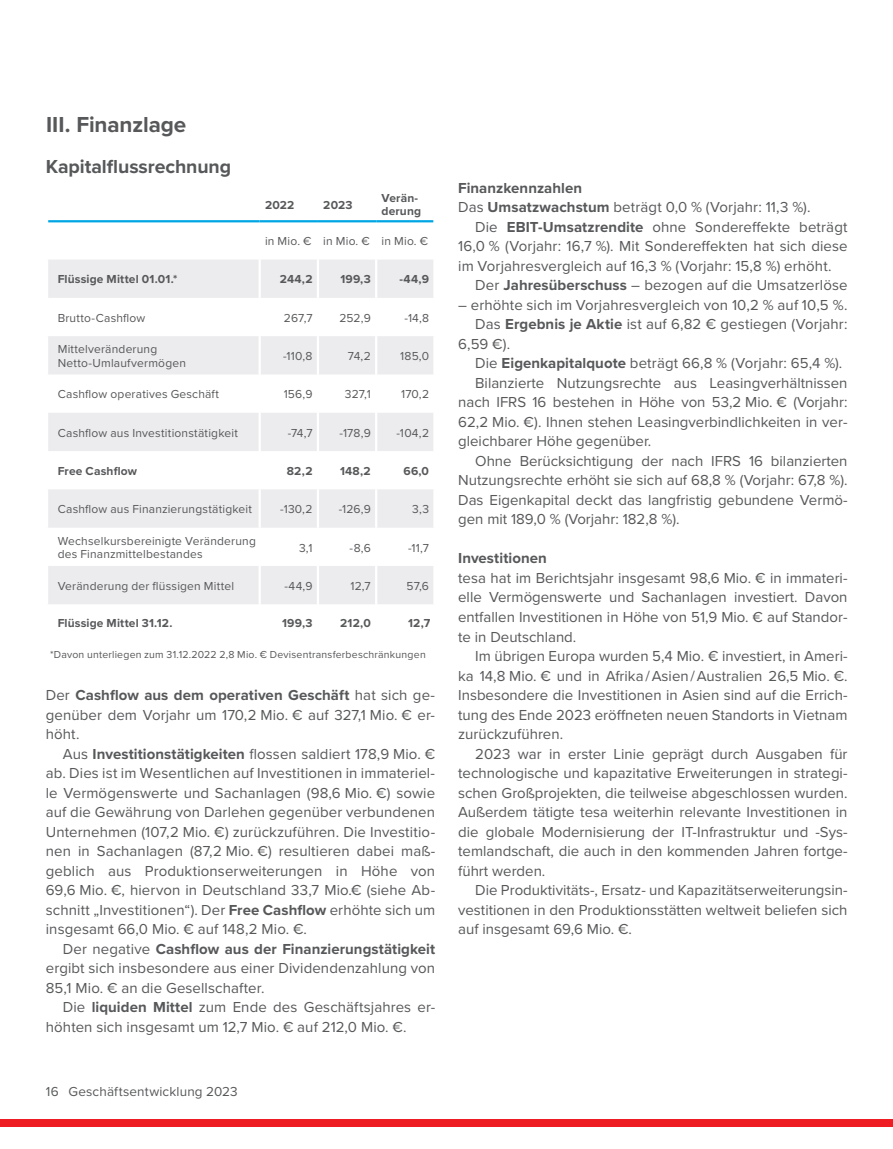
<style>
.page{position:relative;width:893px;height:1149px;background:#fff}
.page>*{position:absolute;margin:0;border:0;box-sizing:border-box;transform-origin:0 0}
.t1{font:700 22.5px "Proxima Nova";letter-spacing:-.005em;color:#57585a}
.t2{font:700 19.5px "Proxima Nova";letter-spacing:-.005em;color:#57585a}
.t3{font:15px/19.5px "Proxima Nova";color:#57585a;text-align:justify}
.t4{font:700 15px "Proxima Nova";letter-spacing:.005em;color:#57585a}
.t5{font:13.5px "Proxima Nova";letter-spacing:.01em;color:#57585a}
.t6{font:12px/13.5px "Proxima Nova";letter-spacing:.015em;color:#57585a}
.t7{font:700 12px/13.5px "Proxima Nova";letter-spacing:.01em;color:#57585a}
.t8{font:10.5px "Proxima Nova";letter-spacing:.02em;color:#57585a}
.s1{font-weight:700}
</style>
<div class="page">
<div style="left:0;top:1118px;width:893px;height:7px;background:#ee1d23"></div>
<svg style="left:48px;top:260px;width:385px;height:344px;fill:#ececee"></svg>
<hr style="left:259px;top:259px;width:2px;height:39px;background:#fff">
<hr style="left:317px;top:259px;width:2px;height:39px;background:#fff">
<hr style="left:375px;top:259px;width:2px;height:39px;background:#fff">
<hr style="left:259px;top:298px;width:2px;height:38px;background:#fff">
<hr style="left:317px;top:298px;width:2px;height:38px;background:#fff">
<hr style="left:375px;top:298px;width:2px;height:38px;background:#fff">
<hr style="left:259px;top:336px;width:2px;height:38px;background:#fff">
<hr style="left:317px;top:336px;width:2px;height:38px;background:#fff">
<hr style="left:375px;top:336px;width:2px;height:38px;background:#fff">
<hr style="left:259px;top:374px;width:2px;height:38px;background:#fff">
<hr style="left:317px;top:374px;width:2px;height:38px;background:#fff">
<hr style="left:375px;top:374px;width:2px;height:38px;background:#fff">
<hr style="left:259px;top:412px;width:2px;height:39px;background:#fff">
<hr style="left:317px;top:412px;width:2px;height:39px;background:#fff">
<hr style="left:375px;top:412px;width:2px;height:39px;background:#fff">
<hr style="left:259px;top:451px;width:2px;height:38px;background:#fff">
<hr style="left:317px;top:451px;width:2px;height:38px;background:#fff">
<hr style="left:375px;top:451px;width:2px;height:38px;background:#fff">
<hr style="left:259px;top:489px;width:2px;height:38px;background:#fff">
<hr style="left:317px;top:489px;width:2px;height:38px;background:#fff">
<hr style="left:375px;top:489px;width:2px;height:38px;background:#fff">
<hr style="left:259px;top:527px;width:2px;height:39px;background:#fff">
<hr style="left:317px;top:527px;width:2px;height:39px;background:#fff">
<hr style="left:375px;top:527px;width:2px;height:39px;background:#fff">
<hr style="left:259px;top:566px;width:2px;height:38px;background:#fff">
<hr style="left:317px;top:566px;width:2px;height:38px;background:#fff">
<hr style="left:375px;top:566px;width:2px;height:38px;background:#fff">
<hr style="left:48px;top:220px;width:212px;height:2px;background:#00a6e4">
<hr style="left:260px;top:220px;width:58px;height:2px;background:#00a6e4">
<hr style="left:318px;top:220px;width:58px;height:2px;background:#00a6e4">
<hr style="left:376px;top:220px;width:57px;height:2px;background:#00a6e4">
<h1 class="t1" style="left:46px;top:108px;width:142px">III. Finanzlage</h1>
<h2 class="t2" style="left:46px;top:152px;width:187px">Kapitalflussrechnung</h2>
<p class="t7" style="left:265px;top:197px;width:31px">2022</p>
<p class="t7" style="left:323px;top:197px;width:31px">2023</p>
<p class="t7" style="left:382px;top:191px;width:41px">Verän&shy;derung</p>
<p class="t6" style="left:265px;top:234px;width:165px">in Mio. € in Mio. € in Mio. €</p>
<p class="t7" style="left:58px;top:272px;width:121px">Flüssige Mittel 01.01.*</p>
<p class="t7" style="left:280px;top:272px;width:34px">244,2</p>
<p class="t7" style="left:340px;top:272px;width:32px">199,3</p>
<p class="t7" style="left:399px;top:272px;width:31px">-44,9</p>
<p class="t6" style="left:58px;top:310px;width:89px">Brutto-Cashflow</p>
<p class="t6" style="left:284px;top:310px;width:30px">267,7</p>
<p class="t6" style="left:340px;top:310px;width:33px">252,9</p>
<p class="t6" style="left:404px;top:310px;width:26px">-14,8</p>
<p class="t6" style="left:58px;top:342px;width:130px">Mittelveränderung<br>Netto-Umlaufvermögen</p>
<p class="t6" style="left:283px;top:349px;width:31px">-110,8</p>
<p class="t6" style="left:348px;top:349px;width:24px">74,2</p>
<p class="t6" style="left:400px;top:349px;width:30px">185,0</p>
<p class="t6" style="left:58px;top:387px;width:163px">Cashflow operatives Geschäft</p>
<p class="t6" style="left:284px;top:387px;width:30px">156,9</p>
<p class="t6" style="left:345px;top:387px;width:27px">327,1</p>
<p class="t6" style="left:401px;top:387px;width:29px">170,2</p>
<p class="t6" style="left:58px;top:425px;width:182px">Cashflow aus Investitionstätigkeit</p>
<p class="t6" style="left:288px;top:425px;width:26px">-74,7</p>
<p class="t6" style="left:339px;top:425px;width:33px">-178,9</p>
<p class="t6" style="left:396px;top:425px;width:34px">-104,2</p>
<p class="t7" style="left:58px;top:464px;width:81px">Free Cashflow</p>
<p class="t7" style="left:287px;top:464px;width:27px">82,2</p>
<p class="t7" style="left:340px;top:464px;width:32px">148,2</p>
<p class="t7" style="left:403px;top:464px;width:27px">66,0</p>
<p class="t6" style="left:58px;top:502px;width:196px">Cashflow aus Finanzierungstätigkeit</p>
<p class="t6" style="left:280px;top:502px;width:34px">-130,2</p>
<p class="t6" style="left:339px;top:502px;width:34px">-126,9</p>
<p class="t6" style="left:412px;top:502px;width:18px">3,3</p>
<p class="t6" style="left:58px;top:533px;width:200px">Wechselkursbereinigte Veränderung des Finanzmittelbestandes</p>
<p class="t6" style="left:299px;top:540px;width:15px">3,1</p>
<p class="t6" style="left:350px;top:540px;width:23px">-8,6</p>
<p class="t6" style="left:408px;top:540px;width:23px">-11,7</p>
<p class="t6" style="left:58px;top:578px;width:178px">Veränderung der flüssigen Mittel</p>
<p class="t6" style="left:284px;top:578px;width:30px">-44,9</p>
<p class="t6" style="left:351px;top:578px;width:22px">12,7</p>
<p class="t6" style="left:407px;top:578px;width:24px">57,6</p>
<p class="t7" style="left:58px;top:616px;width:116px">Flüssige Mittel 31.12.</p>
<p class="t7" style="left:282px;top:616px;width:32px">199,3</p>
<p class="t7" style="left:340px;top:616px;width:32px">212,0</p>
<p class="t7" style="left:408px;top:616px;width:24px">12,7</p>
<p class="t8" style="left:50px;top:646px;width:377px">*Davon unterliegen zum 31.12.2022 2,8 Mio. € Devisentransferbeschränkungen</p>
<p class="t3" style="left:46px;top:684px;width:391px">Der <span class="s1">Cashflow aus dem operativen Geschäft</span> hat sich ge&shy;genüber dem Vorjahr um 170,2 Mio. € auf 327,1 Mio. € er&shy;höht.</p>
<p class="t3" style="left:46px;top:743px;width:391px;text-indent:17px">Aus <span class="s1">Investitionstätigkeiten</span> flossen saldiert 178,9 Mio. € ab. Dies ist im Wesentlichen auf Investitionen in immateriel&shy;le Vermögenswerte und Sachanlagen (98,6 Mio. €) sowie auf die Gewährung von Darlehen gegenüber verbundenen Unternehmen (107,2 Mio. €) zurückzuführen. Die Investitio&shy;nen in Sachanlagen (87,2 Mio. €) resultieren dabei maß&shy;geblich aus Produktionserweiterungen in Höhe von 69,6 Mio. €, hiervon in Deutschland 33,7 Mio.€ (siehe Ab&shy;schnitt „Investitionen“). Der <span class="s1">Free Cashflow</span> erhöhte sich um insgesamt 66,0 Mio. € auf 148,2 Mio. €.</p>
<p class="t3" style="left:46px;top:938px;width:391px;text-indent:17px">Der negative <span class="s1">Cashflow aus der Finanzierungstätigkeit </span>ergibt sich insbesondere aus einer Dividendenzahlung von 85,1 Mio. € an die Gesellschafter.</p>
<p class="t3" style="left:46px;top:996px;width:391px;text-indent:17px">Die <span class="s1">liquiden Mittel</span> zum Ende des Geschäftsjahres er&shy;höhten sich insgesamt um 12,7 Mio. € auf 212,0 Mio. €.</p>
<p class="t5" style="left:46px;top:1080px;width:193px">16 Geschäftsentwicklung 2023</p>
<p class="t4" style="left:458px;top:176px;width:125px">Finanzkennzahlen</p>
<p class="t3" style="left:458px;top:197px;width:354px">Das <span class="s1">Umsatzwachstum</span> beträgt 0,0 % (Vorjahr: 11,3 %).</p>
<p class="t3" style="left:475px;top:216px;width:374px">Die <span class="s1">EBIT-Umsatzrendite</span> ohne Sondereffekte beträgt</p>
<p class="t3" style="left:458px;top:236px;width:391px">16,0 % (Vorjahr: 16,7 %). Mit Sondereffekten hat sich diese</p>
<p class="t3" style="left:458px;top:255px;width:375px">im Vorjahresvergleich auf 16,3 % (Vorjahr: 15,8 %) erhöht.</p>
<p class="t3" style="left:475px;top:275px;width:374px">Der <span class="s1">Jahresüberschuss</span> – bezogen auf die Umsatzerlöse</p>
<p class="t3" style="left:458px;top:294px;width:391px">– erhöhte sich im Vorjahresvergleich von 10,2 % auf 10,5 %.</p>
<p class="t3" style="left:475px;top:314px;width:374px">Das <span class="s1">Ergebnis je Aktie</span> ist auf 6,82 € gestiegen (Vorjahr:</p>
<p class="t3" style="left:458px;top:333px;width:53px">6,59 €).</p>
<p class="t3" style="left:475px;top:353px;width:369px">Die <span class="s1">Eigenkapitalquote</span> beträgt 66,8 % (Vorjahr: 65,4 %).</p>
<p class="t3" style="left:475px;top:372px;width:374px">Bilanzierte Nutzungsrechte aus Leasingverhältnissen</p>
<p class="t3" style="left:458px;top:392px;width:391px">nach IFRS 16 bestehen in Höhe von 53,2 Mio. € (Vorjahr:</p>
<p class="t3" style="left:458px;top:411px;width:391px">62,2 Mio. €). Ihnen stehen Leasingverbindlichkeiten in ver-</p>
<p class="t3" style="left:458px;top:431px;width:194px">gleichbarer Höhe gegenüber.</p>
<p class="t3" style="left:475px;top:450px;width:374px">Ohne Berücksichtigung der nach IFRS 16 bilanzierten</p>
<p class="t3" style="left:458px;top:470px;width:391px">Nutzungsrechte erhöht sie sich auf 68,8 % (Vorjahr: 67,8 %).</p>
<p class="t3" style="left:458px;top:489px;width:391px">Das Eigenkapital deckt das langfristig gebundene Vermö-</p>
<p class="t3" style="left:458px;top:509px;width:223px">gen mit 189,0 % (Vorjahr: 182,8 %).</p>
<p class="t4" style="left:458px;top:547px;width:90px">Investitionen</p>
<p class="t3" style="left:458px;top:567px;width:391px">tesa hat im Berichtsjahr insgesamt 98,6 Mio. € in immateri&shy;elle Vermögenswerte und Sachanlagen investiert. Davon entfallen Investitionen in Höhe von 51,9 Mio. € auf Standor&shy;te in Deutschland.</p>
<p class="t3" style="left:458px;top:645px;width:391px;text-indent:17px">Im übrigen Europa wurden 5,4 Mio. € investiert, in Ameri&shy;ka 14,8 Mio. € und in Afrika / Asien / Australien 26,5 Mio. €.<br>Insbesondere die Investitionen in Asien sind auf die Errich&shy;tung des Ende 2023 eröffneten neuen Standorts in Vietnam zurückzuführen.</p>
<p class="t3" style="left:458px;top:743px;width:391px;text-indent:17px">2023 war in erster Linie geprägt durch Ausgaben für technologische und kapazitative Erweiterungen in strategi&shy;schen Großprojekten, die teilweise abgeschlossen wurden.<br>Außerdem tätigte tesa weiterhin relevante Investitionen in die globale Modernisierung der IT-Infrastruktur und -Sys&shy;temlandschaft, die auch in den kommenden Jahren fortge&shy;führt werden.</p>
<p class="t3" style="left:458px;top:879px;width:391px;text-indent:17px">Die Produktivitäts-, Ersatz- und Kapazitätserweiterungsin&shy;vestitionen in den Produktionsstätten weltweit beliefen sich auf insgesamt 69,6 Mio. €.</p>
</div>
